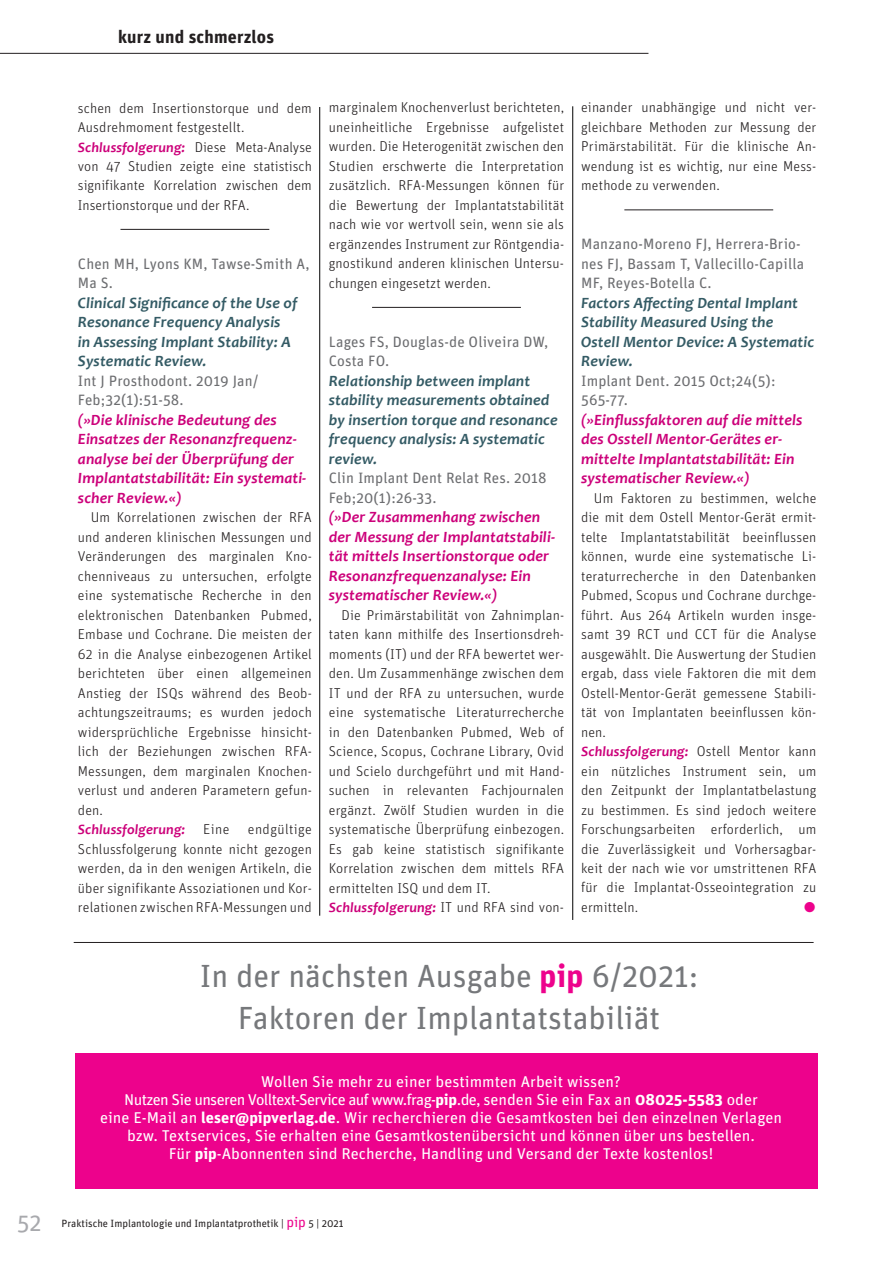
<style>
.page{position:relative;width:893px;height:1263px;background:#fff}
.page>*{position:absolute;margin:0;border:0;box-sizing:border-box;transform-origin:0 0}
.t1{font:32.1px/41.1px "Unit OT";color:#76787b;text-align:center}
.t2{font:24px "Unit OT";color:#a8a9ad}
.t3{font:700 18px "Unit OT";letter-spacing:.01em;color:#231f20}
.t4{font:italic 700 15.75px/19.5px "Candara";letter-spacing:.01em;color:#cc017a}
.t5{font:italic 700 15.75px/19.5px "Candara";letter-spacing:.01em;color:#345b65}
.t6{font:15.6px/18.3px "Unit OT";color:#fff;text-align:center;scale:1.04 1}
.t7{font:15px/19.5px "Unit OT";letter-spacing:.01em;color:#6c6d70}
.t8{font:300 14.25px/19.5px "Unit";letter-spacing:.01em;color:#231f20;text-align:justify}
.t9{font:italic 700 14.25px "Candara";letter-spacing:.01em;color:#cc017a}
.t10{font:10.5px "Unit OT";color:#231f20}
.s1{font-family:"Unit";font-weight:300;font-style:normal;color:#231f20}
.s2{font-weight:700;color:#ed028c}
.s3{font-weight:700}
.s4{font-size:14.25px;color:#ed028c}
</style>
<div class="page">
<hr style="left:74px;top:942px;width:740px;height:1px;background:#231f20">
<div style="left:76px;top:1053px;width:742px;height:136px;background:#ed028c"></div>
<hr style="left:319px;top:107px;width:1px;height:809px;background:#000">
<hr style="left:572px;top:106px;width:1px;height:814px;background:#000">
<hr style="left:120px;top:229px;width:149px;height:1px;background:#231f20">
<hr style="left:372px;top:307px;width:149px;height:1px;background:#231f20">
<hr style="left:624px;top:210px;width:149px;height:1px;background:#231f20">
<hr style="left:0;top:53px;width:648px;height:1px;background:#231f20">
<p class="t3" style="left:118px;top:26px;width:158px">kurz und schmerzlos</p>
<p class="t8" style="left:78px;top:98px;width:235px">schen dem Insertionstorque und dem<br>Ausdrehmoment festgestellt.</p>
<p class="t9" style="left:78px;top:138px;width:235px">Schlussfolgerung: <span class="s1">Diese Meta-Analyse</span></p>
<p class="t8" style="left:78px;top:156px;width:235px">von 47 Studien zeigte eine statistisch signifikante Korrelation zwischen dem Insertionstorque und der RFA.</p>
<p class="t7" style="left:78px;top:254px;width:233px">Chen MH, Lyons KM, Tawse-Smith A,<br>Ma S.</p>
<p class="t5" style="left:78px;top:292px;width:221px">Clinical Significance of the Use of<br>Resonance Frequency Analysis<br>in Assessing Implant Stability: A<br>Systematic Review.</p>
<p class="t7" style="left:78px;top:371px;width:182px">Int J Prosthodont. 2019 Jan/<br>Feb;32(1):51-58.</p>
<p class="t4" style="left:78px;top:409px;width:230px">(»Die klinische Bedeutung des<br>Einsatzes der Resonanzfrequenz&shy;analyse bei der Überprüfung der<br>Implantatstabilität: Ein systemati&shy;scher Review.«)</p>
<p class="t8" style="left:78px;top:507px;width:235px;text-indent:13px">Um Korrelationen zwischen der RFA und anderen klinischen Messungen und Veränderungen des marginalen Kno&shy;chenniveaus zu untersuchen, erfolgte eine systematische Recherche in den elektronischen Datenbanken Pubmed, Embase und Cochrane. Die meisten der 62 in die Analyse einbezogenen Artikel berichteten über einen allgemeinen Anstieg der ISQs während des Beob&shy;achtungszeitraums; es wurden jedoch widersprüchliche Ergebnisse hinsicht&shy;lich der Beziehungen zwischen RFA-Messungen, dem marginalen Knochen&shy;verlust und anderen Parametern gefun&shy;den.</p>
<p class="t9" style="left:78px;top:820px;width:109px">Schlussfolgerung:</p>
<p class="t8" style="left:203px;top:819px;width:28px">Eine</p>
<p class="t8" style="left:78px;top:819px;width:235px;text-indent:170px">endgültige Schlussfolgerung konnte nicht gezogen werden, da in den wenigen Artikeln, die über signifikante Assoziationen und Kor&shy;relationen zwischen RFA-Messungen und</p>
<p class="t8" style="left:329px;top:98px;width:237px">marginalem Knochenverlust berichteten, uneinheitliche Ergebnisse aufgelistet wurden. Die Heterogenität zwischen den Studien erschwerte die Interpretation zusätzlich. RFA-Messungen können für die Bewertung der Implantatstabilität nach wie vor wertvoll sein, wenn sie als ergänzendes Instrument zur Röntgendia&shy;gnostikund anderen klinischen Untersu&shy;chungen eingesetzt werden.</p>
<p class="t7" style="left:329px;top:332px;width:221px">Lages FS, Douglas-de Oliveira DW,<br>Costa FO.</p>
<p class="t5" style="left:329px;top:370px;width:230px">Relationship between implant stability measurements obtained by insertion torque and resonance frequency analysis: A systematic review.</p>
<p class="t7" style="left:329px;top:468px;width:219px">Clin Implant Dent Relat Res. 2018<br>Feb;20(1):26-33.</p>
<p class="t4" style="left:329px;top:507px;width:228px">(»Der Zusammenhang zwischen der Messung der Implantatstabili&shy;tät mittels Insertionstorque oder<br>Resonanzfrequenzanalyse: Ein systematischer Review.«)</p>
<p class="t8" style="left:329px;top:605px;width:237px;text-indent:13px">Die Primärstabilität von Zahnimplan&shy;taten kann mithilfe des Insertionsdreh&shy;moments (IT) und der RFA bewertet wer&shy;den. Um Zusammenhänge zwischen dem IT und der RFA zu untersuchen, wurde eine systematische Literaturrecherche in den Datenbanken Pubmed, Web of Science, Scopus, Cochrane Library, Ovid und Scielo durchgeführt und mit Hand&shy;suchen in relevanten Fachjournalen ergänzt. Zwölf Studien wurden in die systematische Überprüfung einbezogen.<br>Es gab keine statistisch signifikante Korrelation zwischen dem mittels RFA ermittelten ISQ und dem IT.</p>
<p class="t9" style="left:329px;top:898px;width:237px">Schlussfolgerung: <span class="s1">IT und RFA sind von-</span></p>
<p class="t8" style="left:581px;top:98px;width:237px">einander unabhängige und nicht ver&shy;gleichbare Methoden zur Messung der Primärstabilität. Für die klinische An&shy;wendung ist es wichtig, nur eine Mess&shy;methode zu verwenden.</p>
<p class="t7" style="left:581px;top:234px;width:224px">Manzano-Moreno FJ, Herrera-Brio&shy;nes FJ, Bassam T, Vallecillo-Capilla<br>MF, Reyes-Botella C.</p>
<p class="t5" style="left:581px;top:292px;width:234px">Factors Affecting Dental Implant<br>Stability Measured Using the<br>Ostell Mentor Device: A Systematic<br>Review.</p>
<p class="t7" style="left:581px;top:371px;width:196px">Implant Dent. 2015 Oct;24(5):<br>565-77.</p>
<p class="t4" style="left:581px;top:409px;width:223px">(»Einflussfaktoren auf die mittels des Osstell Mentor-Gerätes er&shy;mittelte Implantatstabilität: Ein systematischer Review.«)</p>
<p class="t8" style="left:581px;top:488px;width:237px;text-indent:13px">Um Faktoren zu bestimmen, welche die mit dem Ostell Mentor-Gerät ermit&shy;telte Implantatstabilität beeinflussen können, wurde eine systematische Li&shy;teraturrecherche in den Datenbanken Pubmed, Scopus und Cochrane durchge&shy;führt. Aus 264 Artikeln wurden insge&shy;samt 39 RCT und CCT für die Analyse ausgewählt. Die Auswertung der Studien ergab, dass viele Faktoren die mit dem Ostell-Mentor-Gerät gemessene Stabili&shy;tät von Implantaten beeinflussen kön&shy;nen.</p>
<p class="t9" style="left:581px;top:742px;width:237px">Schlussfolgerung: <span class="s1">Ostell Mentor kann</span></p>
<p class="t8" style="left:581px;top:761px;width:237px">ein nützliches Instrument sein, um den Zeitpunkt der Implantatbelastung zu bestimmen. Es sind jedoch weitere Forschungsarbeiten erforderlich, um die Zuverlässigkeit und Vorhersagbar&shy;keit der nach wie vor umstrittenen RFA für die Implantat-Osseointegration zu ermitteln.</p>
<h1 class="t1" style="left:200px;top:956px;width:500px">In der nächsten Ausgabe <span class="s2">pip</span> 6/2021:<br>Faktoren der Implantatstabiliät</h1>
<p class="t6" style="left:100px;top:1072px;width:657px">Wollen Sie mehr zu einer bestimmten Arbeit wissen?<br>Nutzen Sie unseren Volltext-Service auf www.frag-<span class="s3">pip</span>.de, senden Sie ein Fax an <span class="s3">08025-5583</span> oder<br>eine E-Mail an <span class="s3">leser@pipverlag.de</span>. Wir recherchieren die Gesamtkosten bei den einzelnen Verlagen bzw. Textservices, Sie erhalten eine Gesamtkostenübersicht und können über uns bestellen.<br>Für <span class="s3">pip</span>-Abonnenten sind Recherche, Handling und Versand der Texte kostenlos!</p>
<h2 class="t2" style="left:17px;top:1209px;width:26px">52</h2>
<p class="t10" style="left:62px;top:1217px;width:283px">Praktische Implantologie und Implantatprothetik | <span class="s4">pip</span> 5 | 2021</p>
</div>
